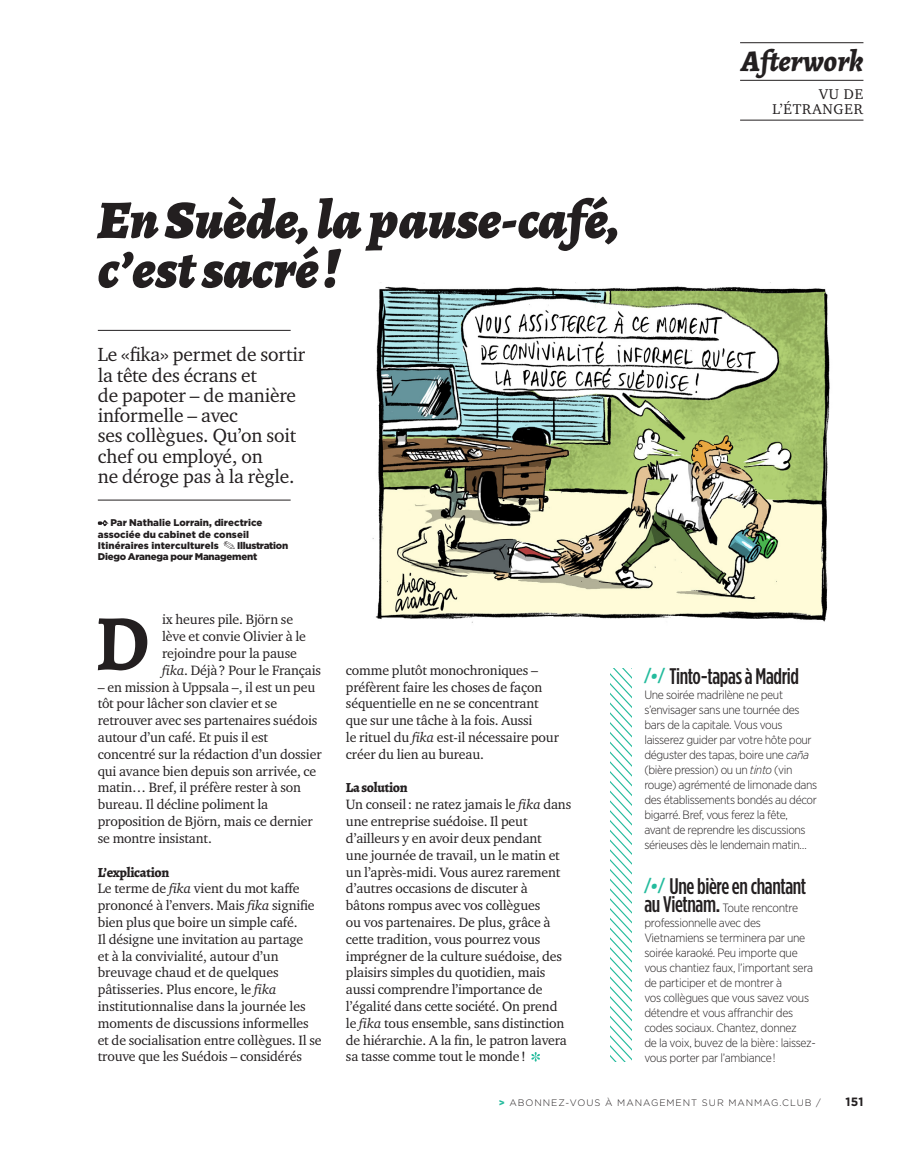
<style>
.page{position:relative;width:906px;height:1149px;background:#fff}
.page>*{position:absolute;margin:0;border:0;box-sizing:border-box;transform-origin:0 0}
._04_TXT_FAG-3COL-Let{font:700 79.2px "Alegreya";color:#231f20}
._01_TITRE_Alegreya_3{font:italic 900 54px "Alegreya";color:#231f20}
.t1{font:italic 800 30px "Alegreya";color:#231f20}
.ETRANGER_TXT_ENC{font:500 22.5px "Gotham Condensed";letter-spacing:-.015em;color:#231f20}
._02_CHAPO_13_13_5{font:19.5px/20.2px "Charter ITC Std";letter-spacing:-.01em;color:#231f20}
.t2{font:14.55px/15px "Charter ITC Std";letter-spacing:.06em;color:#231f20;text-align:right}
._04_TXT_FAG-3COL{font:13.8px/16.8px "Charter ITC Std";letter-spacing:-.01em;color:#231f20}
._04_TXT_FAG-3COL-Let-2{font:13.8px/16.8px "Charter ITC Std";letter-spacing:-.01em;color:#231f20}
._03_INTER-petit{font:800 13.8px "Alegreya";letter-spacing:-.02em;color:#231f20}
.ETRANGER_TXT_ENC-2{font:300 12px/15px "Gotham Narrow";letter-spacing:-.03em;color:#231f20}
.t3{font:700 12px "Gotham";color:#231f20}
.SIGNATURE_2_LIGNES{font:900 9.75px/11.2px "Gotham";letter-spacing:.005em;color:#231f20}
.SIGNATURE_2_LIGNES-2{font:900 9.75px/11.2px "Gotham";letter-spacing:-.025em;color:#231f20}
.t4{font:300 9.3px "Gotham";letter-spacing:.1em;color:#231f20}
.s1{font-style:italic}
.s2{font-family:"Alegreya";font-weight:700;font-style:italic;font-size:19.5px;color:#24bb9d}
.s3{font-family:"Alegreya";font-weight:900;font-style:italic;font-size:19.5px;color:#24bb9d}
.s4{font-family:"Gotham Condensed";font-weight:500;font-size:22.5px}
.s5{font-weight:900;color:#24bb9d}
</style>
<div class="page">
<svg style="left:610px;top:668px;width:21px;height:393px"></svg>
<img style="left:372px;top:286px;width:458px;height:337px">
<hr style="left:98px;top:330px;width:193px;height:1px;background:#231f20">
<hr style="left:98px;top:499px;width:193px;height:1px;background:#231f20">
<svg style="left:98px;top:520px;width:11px;height:6px"></svg>
<svg style="left:224px;top:541px;width:11px;height:8px"></svg>
<svg style="left:531px;top:1052px;width:9px;height:9px"></svg>
<hr style="left:740px;top:42px;width:123px;height:1px;background:#231f20">
<hr style="left:740px;top:80px;width:123px;height:1px;background:#231f20">
<hr style="left:740px;top:120px;width:123px;height:1px;background:#231f20">
<p class="_01_TITRE_Alegreya_3" style="left:98px;top:177px;width:523px">En Suède, la pause-café,</p>
<p class="_01_TITRE_Alegreya_3" style="left:98px;top:227px;width:242px">c’est sacré !</p>
<p class="_02_CHAPO_13_13_5" style="left:98px;top:344px;width:209px">Le «fika» permet de sortir la tête des écrans et<br>de papoter – de manière informelle – avec<br>ses collègues. Qu’on soit chef ou employé, on<br>ne déroge pas à la règle.</p>
<p class="SIGNATURE_2_LIGNES" style="left:98px;top:517px;width:166px;text-indent:13px">Par Nathalie Lorrain, directrice associée du cabinet de conseil<br>Itinéraires interculturels</p>
<p class="SIGNATURE_2_LIGNES-2" style="left:98px;top:539px;width:192px;text-indent:139px">Illustration<br>Diego Aranega pour Management</p>
<h3 class="t1" style="left:741px;top:38px;width:124px">Afterwork</h3>
<p class="t2" style="left:772px;top:86px;width:92px">VU DE<br>L’ÉTRANGER</p>
<p class="_04_TXT_FAG-3COL-Let" style="left:95px;top:588px;width:56px">D</p>
<p class="_04_TXT_FAG-3COL-Let-2" style="left:162px;top:610px;width:160px">ix heures pile. Björn se<br>lève et convie Olivier à le rejoindre pour la pause <span class="s1">fika</span>. Déjà? Pour le Français</p>
<p class="_04_TXT_FAG-3COL-Let-2" style="left:98px;top:678px;width:225px">– en mission à Uppsala –, il est un peu tôt pour lâcher son clavier et se retrouver avec ses partenaires suédois autour d’un café. Et puis il est concentré sur la rédaction d’un dossier qui avance bien depuis son arrivée, ce matin… Bref, il préfère rester à son bureau. Il décline poliment la proposition de Björn, mais ce dernier se montre insistant.</p>
<p class="_03_INTER-petit" style="left:98px;top:861px;width:73px">L’explication</p>
<p class="_04_TXT_FAG-3COL" style="left:98px;top:879px;width:225px">Le terme de <span class="s1">fika</span> vient du mot kaffe prononcé à l’envers. Mais <span class="s1">fika</span> signifie bien plus que boire un simple café.<br>Il désigne une invitation au partage<br>et à la convivialité, autour d’un breuvage chaud et de quelques pâtisseries. Plus encore, le <span class="s1">fika </span>institutionnalise dans la journée les moments de discussions informelles et de socialisation entre collègues. Il se trouve que les Suédois – considérés</p>
<p class="_04_TXT_FAG-3COL" style="left:346px;top:661px;width:214px">comme plutôt monochroniques – préfèrent faire les choses de façon séquentielle en ne se concentrant que sur une tâche à la fois. Aussi<br>le rituel du <span class="s1">fika</span> est-il nécessaire pour créer du lien au bureau.</p>
<p class="_03_INTER-petit" style="left:346px;top:777px;width:63px">La solution</p>
<p class="_04_TXT_FAG-3COL" style="left:346px;top:795px;width:227px">Un conseil: ne ratez jamais le <span class="s1">fika</span> dans une entreprise suédoise. Il peut d’ailleurs y en avoir deux pendant<br>une journée de travail, un le matin et un l’après-midi. Vous aurez rarement d’autres occasions de discuter à<br>bâtons rompus avec vos collègues<br>ou vos partenaires. De plus, grâce à cette tradition, vous pourrez vous imprégner de la culture suédoise, des plaisirs simples du quotidien, mais aussi comprendre l’importance de l’égalité dans cette société. On prend le <span class="s1">fika</span> tous ensemble, sans distinction de hiérarchie. A la fin, le patron lavera sa tasse comme tout le monde!</p>
<p class="ETRANGER_TXT_ENC" style="left:644px;top:662px;width:156px"><span class="s2">/</span><span class="s3">•</span><span class="s2">/</span> Tinto-tapas à Madrid</p>
<p class="ETRANGER_TXT_ENC-2" style="left:644px;top:686px;width:174px">Une soirée madrilène ne peut s’envisager sans une tournée des bars de la capitale. Vous vous laisserez guider par votre hôte pour déguster des tapas, boire une <span class="s1">caña </span>(bière pression) ou un <span class="s1">tinto</span> (vin rouge) agrémenté de limonade dans des établissements bondés au décor bigarré. Bref, vous ferez la fête, avant de reprendre les discussions sérieuses dès le lendemain matin…</p>
<p class="ETRANGER_TXT_ENC" style="left:644px;top:872px;width:163px"><span class="s2">/</span><span class="s3">•</span><span class="s2">/</span> Une bière en chantant</p>
<p class="ETRANGER_TXT_ENC-2" style="left:644px;top:899px;width:173px"><span class="s4">au Vietnam.</span> Toute rencontre professionnelle avec des<br>Vietnamiens se terminera par une soirée karaoké. Peu importe que vous chantiez faux, l’important sera de participer et de montrer à<br>vos collègues que vous savez vous détendre et vous affranchir des codes sociaux. Chantez, donnez<br>de la voix, buvez de la bière : laissez&shy;vous porter par l’ambiance !</p>
<p class="t4" style="left:499px;top:1096px;width:323px"><span class="s5">&gt;</span> ABONNEZ-VOUS À MANAGEMENT SUR MANMAG.CLUB /</p>
<p class="t3" style="left:845px;top:1093px;width:20px">151</p>
</div>
